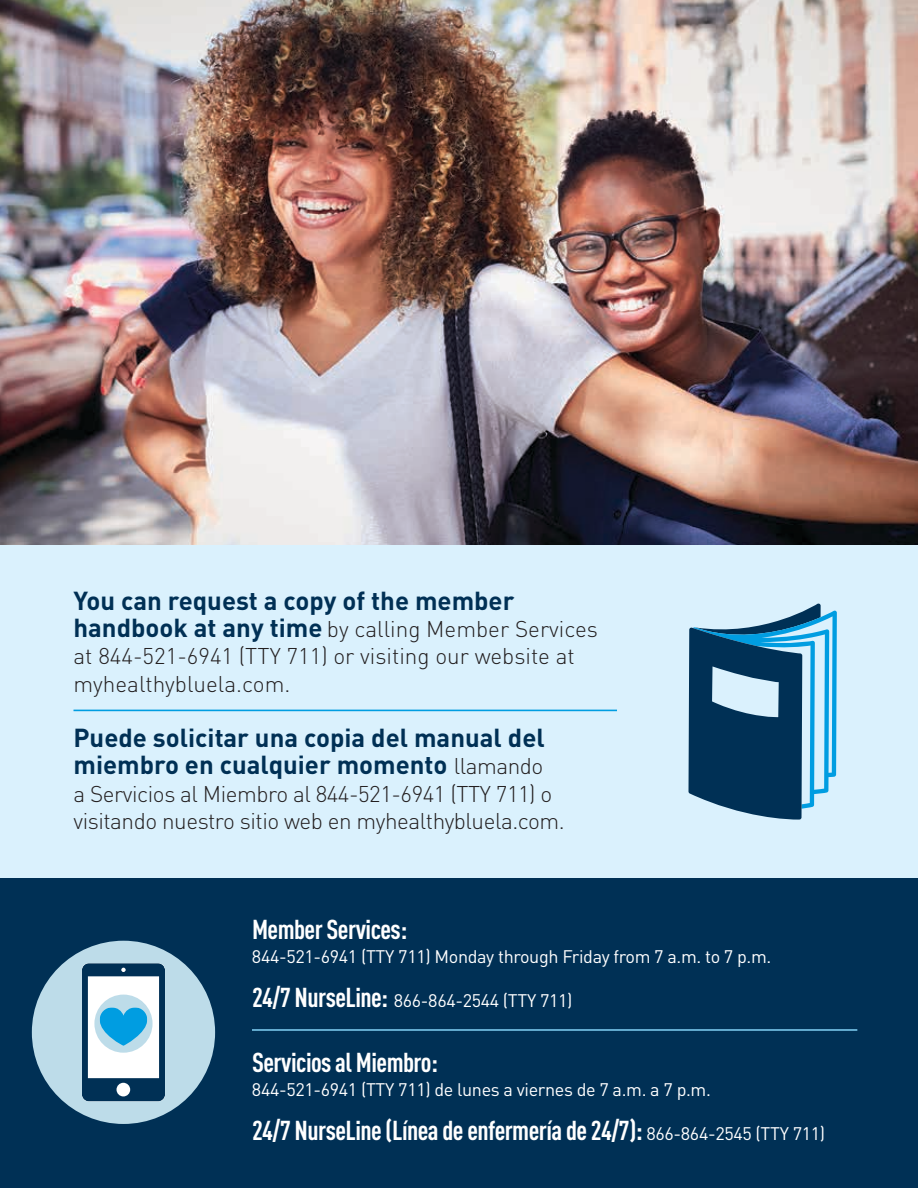
<style>
.page{position:relative;width:918px;height:1188px;background:#fff}
.page>*{position:absolute;margin:0;border:0;box-sizing:border-box;transform-origin:0 0}
.t1{font:700 condensed 27px "DINOT";letter-spacing:-.02em;color:#fff}
.t2{font:700 25.65px/27.3px "DINOT";color:#003055}
.t3{font:300 22.5px/27.3px "DINOT";letter-spacing:-.015em;color:#231f20}
.t4{font:18px "DINOT";letter-spacing:-.02em;color:#fff}
.s1{font-weight:700;font-size:25.65px;color:#003055}
.s2{font-weight:300;font-size:22.5px;color:#231f20}
.s3{font-weight:700;font-stretch:condensed;font-size:27px}
.s4{font-weight:400;font-stretch:normal;font-size:18px}
</style>
<div class="page">
<img style="left:0;top:0;width:918px;height:545px">
<div style="left:0;top:878px;width:918px;height:310px;background:#003055"></div>
<hr style="left:252px;top:1029px;width:605px;height:2px;background:#82d2f6">
<div style="left:32px;top:941px;width:183px;height:183px;background:#bddce9;border-radius:50%"></div>
<svg style="left:82px;top:963px;width:83px;height:138px;background:#81a7bd"></svg>
<div style="left:0;top:545px;width:918px;height:333px;background:#daf1fd"></div>
<hr style="left:74px;top:710px;width:543px;height:1px;background:#009de1">
<svg style="left:689px;top:603px;width:148px;height:217px"></svg>
<p class="t2" style="left:74px;top:586px;width:442px">You can request a copy of the member</p>
<p class="t3" style="left:74px;top:615px;width:526px"><span class="s1">handbook at any time</span> by calling Member Services at 844-521-6941 (TTY 711) or visiting our website at myhealthybluela.com.</p>
<p class="t2" style="left:74px;top:723px;width:473px">Puede solicitar una copia del manual del miembro en cualquier momento <span class="s2">llamando</span></p>
<p class="t3" style="left:73px;top:780px;width:493px">a Servicios al Miembro al 844-521-6941 (TTY 711) o visitando nuestro sitio web en myhealthybluela.com.</p>
<p class="t1" style="left:252px;top:913px;width:157px">Member Services:</p>
<p class="t4" style="left:252px;top:945px;width:521px">844-521-6941 (TTY 711) Monday through Friday from 7 a.m. to 7 p.m.</p>
<p class="t4" style="left:252px;top:989px;width:322px"><span class="s3">24/7 NurseLine:</span> 866-864-2544 (TTY 711)</p>
<p class="t1" style="left:252px;top:1046px;width:187px">Servicios al Miembro:</p>
<p class="t4" style="left:252px;top:1078px;width:460px">844-521-6941 (TTY 711) de lunes a viernes de 7 a.m. a 7 p.m.</p>
<p class="t1" style="left:252px;top:1114px;width:575px">24/7 NurseLine (Línea de enfermería de 24/7): <span class="s4">866-864-2545 (TTY 711)</span></p>
</div>
